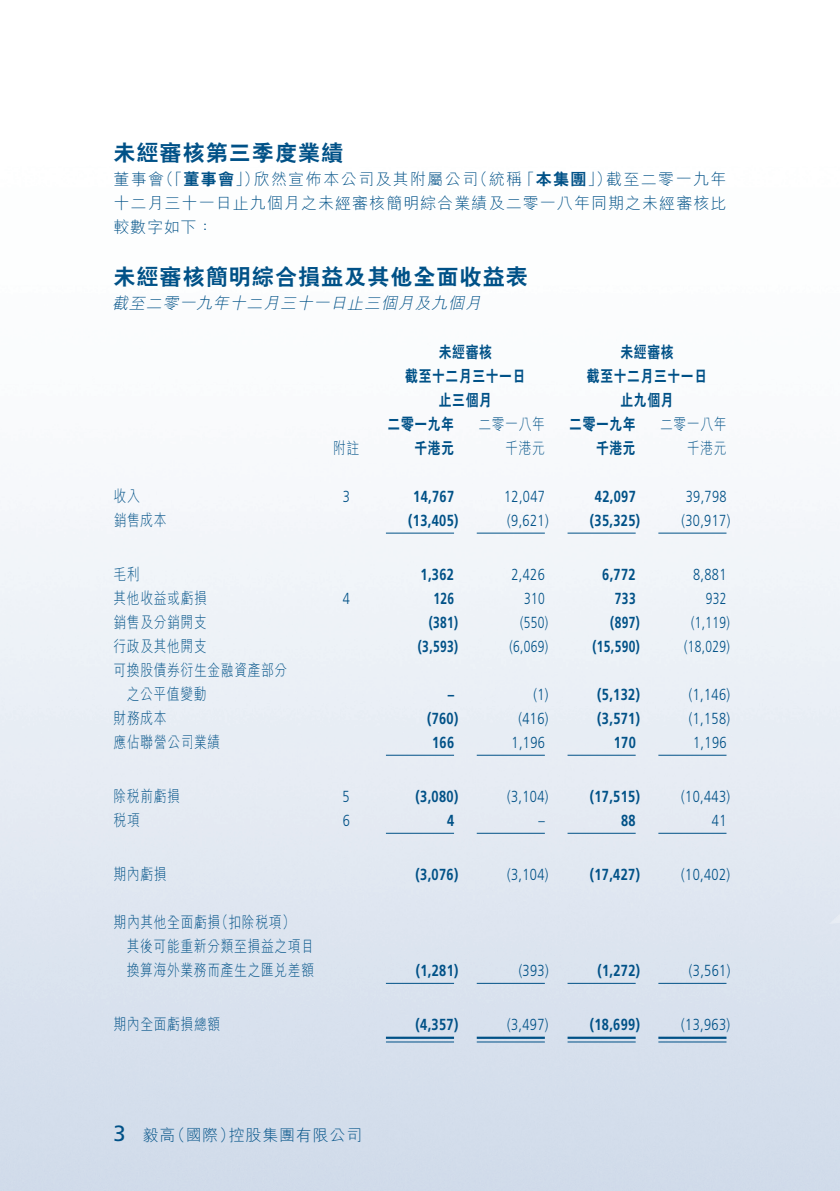
<style>
.page{position:relative;width:840px;height:1191px;background:#fff}
.page>*{position:absolute;margin:0;border:0;box-sizing:border-box;transform-origin:0 0}
.t1{font:800 22px "C Hei 2 HK";letter-spacing:.05em;color:#005187}
.t2{font:22px "Frutiger LT Std";color:#005187}
.t3{font:300 16px/24px "M Hei HK";letter-spacing:.05em;color:#005187;scale:.8 1}
.t4{font:300 16px "Frutiger LT Std";letter-spacing:.03em;color:#005187;scale:.8 1}
.t5{font:700 16px "Frutiger LT Std";letter-spacing:.03em;color:#005187;scale:.8 1}
.t6{font:300 16px/24px "M Hei HK";letter-spacing:.05em;color:#005187}
.t7{font:800 16px/24px "C Hei 2 HK";letter-spacing:.05em;color:#005187;text-align:center;scale:.8 1}
.t8{font:300 16px "Frutiger LT Std";letter-spacing:.03em;color:#005187;scale:.75 1}
.t9{font:700 16px "Frutiger LT Std";letter-spacing:.03em;color:#005187;scale:.75 1}
.t10{font:italic 300 16px "M Hei HK";color:#005187}
.t11{font:300 16px "M Hei HK";letter-spacing:.085em;color:#005187}
.s1{font-family:"C Hei 2 HK";font-weight:800}
</style>
<div class="page">
<img style="left:0;top:472px;width:839px;height:719px">
<hr style="left:385px;top:532px;width:69px;height:1px;background:#005187">
<hr style="left:476px;top:532px;width:68px;height:1px;background:#005187">
<hr style="left:567px;top:532px;width:68px;height:1px;background:#005187">
<hr style="left:658px;top:532px;width:68px;height:1px;background:#005187">
<hr style="left:385px;top:754px;width:69px;height:1px;background:#005187">
<hr style="left:476px;top:754px;width:68px;height:1px;background:#005187">
<hr style="left:567px;top:754px;width:68px;height:1px;background:#005187">
<hr style="left:658px;top:754px;width:68px;height:1px;background:#005187">
<hr style="left:385px;top:832px;width:69px;height:1px;background:#005187">
<hr style="left:476px;top:832px;width:68px;height:1px;background:#005187">
<hr style="left:567px;top:832px;width:68px;height:1px;background:#005187">
<hr style="left:658px;top:832px;width:68px;height:1px;background:#005187">
<hr style="left:385px;top:982px;width:69px;height:1px;background:#005187">
<hr style="left:476px;top:982px;width:68px;height:1px;background:#005187">
<hr style="left:567px;top:982px;width:68px;height:1px;background:#005187">
<hr style="left:658px;top:982px;width:68px;height:1px;background:#005187">
<hr style="left:385px;top:1036px;width:69px;height:2px;background:#005187">
<hr style="left:385px;top:1041px;width:69px;height:1px;background:#005187">
<hr style="left:476px;top:1036px;width:68px;height:2px;background:#005187">
<hr style="left:476px;top:1041px;width:68px;height:1px;background:#005187">
<hr style="left:567px;top:1036px;width:68px;height:2px;background:#005187">
<hr style="left:567px;top:1041px;width:68px;height:1px;background:#005187">
<hr style="left:658px;top:1036px;width:68px;height:2px;background:#005187">
<hr style="left:658px;top:1041px;width:68px;height:1px;background:#005187">
<h1 class="t1" style="left:113px;top:142px;width:231px">未經審核第三季度業績</h1>
<p class="t6" style="left:518px;top:167px;width:95px">「<span class="s1">本集團</span>」）</p>
<p class="t6" style="left:158px;top:167px;width:103px">（「<span class="s1">董事會</span>」）</p>
<p class="t6" style="left:471px;top:167px;width:52px">（統稱</p>
<p class="t11" style="left:254px;top:171px;width:225px">欣然宣佈本公司及其附屬公司</p>
<p class="t6" style="left:113px;top:167px;width:614px">董事會<br>十二月三十一日止九個月之未經審核簡明綜合業績及二零一八年同期之未經審核比較數字如下：</p>
<h1 class="t1" style="left:113px;top:266px;width:415px">未經審核簡明綜合損益及其他全面收益表</h1>
<p class="t10" style="left:112px;top:295px;width:373px">截至二零一九年十二月三十一日止三個月及九個月</p>
<p class="t7" style="left:405px;top:339px;width:152px">未經審核<br>截至十二月三十一日止三個月</p>
<p class="t7" style="left:586px;top:339px;width:152px">未經審核<br>截至十二月三十一日止九個月</p>
<p class="t3" style="left:659px;top:411px;width:85px">二零一八年</p>
<p class="t11" style="left:606px;top:171px;width:121px">截至二零一九年</p>
<p class="t7" style="left:387px;top:411px;width:85px">二零一九年</p>
<p class="t7" style="left:569px;top:411px;width:85px">二零一九年</p>
<p class="t3" style="left:478px;top:411px;width:85px">二零一八年</p>
<p class="t3" style="left:333px;top:435px;width:34px">附註</p>
<p class="t7" style="left:414px;top:435px;width:51px">千港元</p>
<p class="t3" style="left:505px;top:435px;width:51px">千港元</p>
<p class="t7" style="left:595px;top:435px;width:51px">千港元</p>
<p class="t3" style="left:686px;top:435px;width:51px">千港元</p>
<p class="t3" style="left:113px;top:483px;width:34px">收入</p>
<p class="t4" style="left:342px;top:487px;width:10px">3</p>
<p class="t5" style="left:413px;top:486px;width:53px">14,767</p>
<p class="t4" style="left:503px;top:487px;width:53px">12,047</p>
<p class="t5" style="left:594px;top:486px;width:53px">42,097</p>
<p class="t4" style="left:685px;top:487px;width:53px">39,798</p>
<p class="t3" style="left:114px;top:507px;width:68px">銷售成本</p>
<p class="t5" style="left:408px;top:510px;width:64px">)13,405(</p>
<p class="t4" style="left:507px;top:511px;width:53px">)9,621(</p>
<p class="t5" style="left:589px;top:510px;width:64px">)35,325(</p>
<p class="t4" style="left:681px;top:511px;width:62px">)30,917(</p>
<p class="t3" style="left:113px;top:561px;width:34px">毛利</p>
<p class="t5" style="left:420px;top:564px;width:43px">1,362</p>
<p class="t4" style="left:511px;top:565px;width:43px">2,426</p>
<p class="t5" style="left:602px;top:564px;width:43px">6,772</p>
<p class="t4" style="left:692px;top:565px;width:43px">8,881</p>
<p class="t3" style="left:113px;top:585px;width:118px">其他收益或虧損</p>
<p class="t4" style="left:342px;top:589px;width:10px">4</p>
<p class="t9" style="left:433px;top:588px;width:29px">126</p>
<p class="t8" style="left:524px;top:589px;width:29px">310</p>
<p class="t9" style="left:614px;top:588px;width:29px">733</p>
<p class="t8" style="left:705px;top:589px;width:29px">932</p>
<p class="t3" style="left:113px;top:609px;width:118px">銷售及分銷開支</p>
<p class="t9" style="left:428px;top:612px;width:41px">)381(</p>
<p class="t8" style="left:520px;top:613px;width:39px">)550(</p>
<p class="t9" style="left:610px;top:612px;width:41px">)897(</p>
<p class="t8" style="left:690px;top:613px;width:53px">)1,119(</p>
<p class="t3" style="left:113px;top:633px;width:219px">行政及其他開支<br>可換股債券衍生金融資產部分</p>
<p class="t9" style="left:418px;top:636px;width:55px">)3,593(</p>
<p class="t8" style="left:509px;top:637px;width:53px">)6,069(</p>
<p class="t9" style="left:592px;top:636px;width:64px">)15,590(</p>
<p class="t8" style="left:683px;top:637px;width:62px">)18,029(</p>
<p class="t3" style="left:127px;top:681px;width:101px">之公平值變動</p>
<p class="t5" style="left:447px;top:684px;width:9px">–</p>
<p class="t4" style="left:533px;top:685px;width:20px">(1)</p>
<p class="t5" style="left:597px;top:684px;width:55px">)5,132(</p>
<p class="t4" style="left:688px;top:685px;width:53px">)1,146(</p>
<p class="t3" style="left:113px;top:705px;width:68px">財務成本</p>
<p class="t5" style="left:427px;top:708px;width:41px">)760(</p>
<p class="t4" style="left:518px;top:709px;width:39px">)416(</p>
<p class="t5" style="left:597px;top:708px;width:55px">)3,571(</p>
<p class="t4" style="left:688px;top:709px;width:53px">)1,158(</p>
<p class="t3" style="left:113px;top:729px;width:135px">應佔聯營公司業績</p>
<p class="t5" style="left:432px;top:732px;width:29px">166</p>
<p class="t4" style="left:511px;top:733px;width:43px">1,196</p>
<p class="t5" style="left:613px;top:732px;width:29px">170</p>
<p class="t4" style="left:692px;top:733px;width:43px">1,196</p>
<p class="t3" style="left:113px;top:783px;width:85px">除稅前虧損</p>
<p class="t4" style="left:342px;top:787px;width:10px">5</p>
<p class="t5" style="left:415px;top:786px;width:55px">)3,080(</p>
<p class="t4" style="left:507px;top:787px;width:53px">)3,104(</p>
<p class="t5" style="left:589px;top:786px;width:64px">)17,515(</p>
<p class="t4" style="left:681px;top:787px;width:62px">)10,443(</p>
<p class="t3" style="left:113px;top:807px;width:34px">稅項</p>
<p class="t4" style="left:342px;top:811px;width:10px">6</p>
<p class="t5" style="left:446px;top:810px;width:10px">4</p>
<p class="t4" style="left:538px;top:811px;width:10px">–</p>
<p class="t5" style="left:620px;top:810px;width:20px">88</p>
<p class="t4" style="left:711px;top:811px;width:20px">41</p>
<p class="t3" style="left:113px;top:861px;width:68px">期內虧損</p>
<p class="t5" style="left:415px;top:864px;width:55px">)3,076(</p>
<p class="t4" style="left:507px;top:865px;width:53px">)3,104(</p>
<p class="t5" style="left:589px;top:864px;width:64px">)17,427(</p>
<p class="t4" style="left:681px;top:865px;width:62px">)10,402(</p>
<p class="t3" style="left:215px;top:909px;width:101px">（扣除稅項(</p>
<p class="t3" style="left:127px;top:909px;width:235px;text-indent:-13px">期內其他全面虧損<br>其後可能重新分類至損益之項目</p>
<p class="t3" style="left:127px;top:957px;width:235px">換算海外業務而產生之匯兌差額</p>
<p class="t5" style="left:415px;top:960px;width:55px">)1,281(</p>
<p class="t4" style="left:518px;top:961px;width:39px">)393(</p>
<p class="t5" style="left:597px;top:960px;width:55px">)1,272(</p>
<p class="t4" style="left:688px;top:961px;width:53px">)3,561(</p>
<p class="t3" style="left:113px;top:1011px;width:135px">期內全面虧損總額</p>
<p class="t5" style="left:415px;top:1014px;width:55px">)4,357(</p>
<p class="t4" style="left:507px;top:1015px;width:53px">)3,497(</p>
<p class="t5" style="left:589px;top:1014px;width:64px">)18,699(</p>
<p class="t4" style="left:681px;top:1015px;width:62px">)13,963(</p>
<h1 class="t2" style="left:113px;top:1120px;width:14px">3</h1>
<p class="t6" style="left:143px;top:1123px;width:34px">毅高</p>
<p class="t6" style="left:169px;top:1123px;width:67px">（國際）</p>
<p class="t6" style="left:229px;top:1123px;width:135px">控股集團有限公司</p>
</div>
